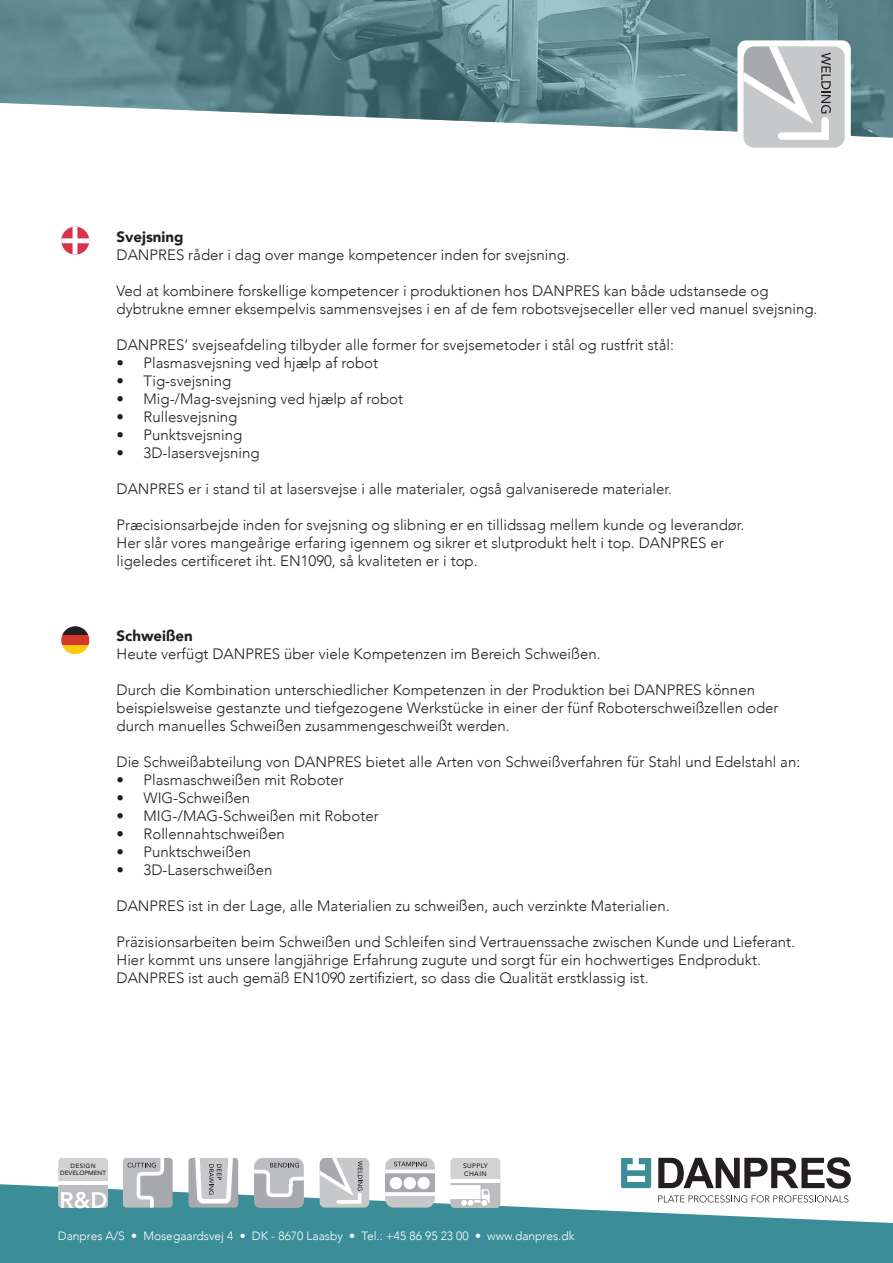
<style>
.page{position:relative;width:893px;height:1263px;background:#fff}
.page>*{position:absolute;margin:0;border:0;box-sizing:border-box;transform-origin:0 0}
.t1{font:800 22.5px "Avenir";color:#fff}
.t2{font:300 15px/18px "Avenir";color:#231f20}
.t3{font:900 15px "Avenir";color:#231f20}
.t4{font:300 12px "Avenir";color:#fff}
.t5{font:500 6.6px/7.8px "Avenir";letter-spacing:.06em;color:#231f20}
.t6{font:500 6.15px/7.8px "Avenir";color:#231f20;text-align:center}
</style>
<div class="page">
<svg style="left:0;top:0;width:893px;height:138px;background:#71959b"></svg>
<div style="left:737px;top:40px;width:114px;height:114px;background:#fff;border-radius:9px"></div>
<svg style="left:743px;top:46px;width:102px;height:102px"></svg>
<svg style="left:658px;top:1157px;width:193px;height:27px"></svg>
<svg style="left:621px;top:1158px;width:30px;height:26px"></svg>
<svg style="left:0;top:1184px;width:893px;height:79px;fill:#3b8e98"></svg>
<div style="left:254px;top:1158px;width:50px;height:49px;background:#bcbdc0;border-radius:9px"></div>
<svg style="left:254px;top:1163px;width:50px;height:44px"></svg>
<svg style="left:123px;top:1158px;width:50px;height:49px;background:#b9babd"></svg>
<svg style="left:188px;top:1158px;width:50px;height:49px"></svg>
<div style="left:385px;top:1158px;width:50px;height:49px;background:#c7c8ca;border-radius:9px"></div>
<svg style="left:394px;top:1161px;width:33px;height:5px"></svg>
<svg style="left:385px;top:1173px;width:50px;height:19px"></svg>
<div style="left:417px;top:1177px;width:13px;height:12px;background:#fff;border-radius:50%"></div>
<div style="left:404px;top:1177px;width:12px;height:12px;background:#fff;border-radius:50%"></div>
<div style="left:390px;top:1177px;width:12px;height:12px;background:#fff;border-radius:50%"></div>
<hr style="left:385px;top:1192px;width:50px;height:4px;background:#f7f7f7">
<svg style="left:385px;top:1169px;width:50px;height:4px"></svg>
<svg style="left:320px;top:1158px;width:49px;height:49px;background:#c7c8ca"></svg>
<div style="left:450px;top:1158px;width:50px;height:50px;background:#d1d2d4;border-radius:4px"></div>
<svg style="left:450px;top:1183px;width:50px;height:25px"></svg>
<hr style="left:450px;top:1179px;width:50px;height:4px;background:#fff">
<div style="left:58px;top:1158px;width:50px;height:50px;background:#d1d2d4;border-radius:4px"></div>
<svg style="left:58px;top:1184px;width:50px;height:24px"></svg>
<hr style="left:58px;top:1181px;width:50px;height:3px;background:#fff">
<svg style="left:61px;top:227px;width:28px;height:28px"></svg>
<svg style="left:62px;top:626px;width:27px;height:9px"></svg>
<div style="left:61px;top:635px;width:28px;height:10px;background:#d5372b"></div>
<svg style="left:62px;top:645px;width:27px;height:9px"></svg>
<p class="t3" style="left:117px;top:224px;width:68px">Svejsning</p>
<p class="t2" style="left:117px;top:245px;width:455px">DANPRES råder i dag over mange kompetencer inden for svejsning.</p>
<p class="t2" style="left:117px;top:281px;width:702px">Ved at kombinere forskellige kompetencer i produktionen hos DANPRES kan både udstansede og dybtrukne emner eksempelvis sammensvejses i en af de fem robotsvejseceller eller ved manuel svejsning.</p>
<p class="t2" style="left:117px;top:335px;width:559px">DANPRES’ svejseafdeling tilbyder alle former for svejsemetoder i stål og rustfrit stål:</p>
<p class="t2" style="left:117px;top:353px;width:263px">• Plasmasvejsning ved hjælp af robot</p>
<p class="t2" style="left:117px;top:371px;width:116px">• Tig-svejsning</p>
<p class="t2" style="left:117px;top:389px;width:288px">• Mig-/Mag-svejsning ved hjælp af robot</p>
<p class="t2" style="left:117px;top:407px;width:122px">• Rullesvejsning</p>
<p class="t2" style="left:117px;top:425px;width:127px">• Punktsvejsning</p>
<p class="t2" style="left:117px;top:443px;width:145px">• 3D-lasersvejsning</p>
<p class="t2" style="left:117px;top:479px;width:557px">DANPRES er i stand til at lasersvejse i alle materialer, også galvaniserede materialer.</p>
<p class="t2" style="left:117px;top:515px;width:629px">Præcisionsarbejde inden for svejsning og slibning er en tillidssag mellem kunde og leverandør.<br>Her slår vores mangeårige erfaring igennem og sikrer et slutprodukt helt i top. DANPRES er ligeledes certificeret iht. EN1090, så kvaliteten er i top.</p>
<p class="t3" style="left:117px;top:623px;width:78px">Schweißen</p>
<p class="t2" style="left:117px;top:645px;width:486px">Heute verfügt DANPRES über viele Kompetenzen im Bereich Schweißen.</p>
<p class="t2" style="left:117px;top:681px;width:663px">Durch die Kombination unterschiedlicher Kompetenzen in der Produktion bei DANPRES können beispielsweise gestanzte und tiefgezogene Werkstücke in einer der fünf Roboterschweißzellen oder durch manuelles Schweißen zusammengeschweißt werden.</p>
<p class="t2" style="left:117px;top:753px;width:685px">Die Schweißabteilung von DANPRES bietet alle Arten von Schweißverfahren für Stahl und Edelstahl an:</p>
<p class="t2" style="left:117px;top:771px;width:229px">• Plasmaschweißen mit Roboter</p>
<p class="t2" style="left:117px;top:789px;width:135px">• WIG-Schweißen</p>
<p class="t2" style="left:117px;top:807px;width:264px">• MIG-/MAG-Schweißen mit Roboter</p>
<p class="t2" style="left:117px;top:825px;width:170px">• Rollennahtschweißen</p>
<p class="t2" style="left:117px;top:843px;width:136px">• Punktschweißen</p>
<p class="t2" style="left:117px;top:861px;width:157px">• 3D-Laserschweißen</p>
<p class="t2" style="left:117px;top:897px;width:554px">DANPRES ist in der Lage, alle Materialien zu schweißen, auch verzinkte Materialien.</p>
<p class="t2" style="left:117px;top:933px;width:680px">Präzisionsarbeiten beim Schweißen und Schleifen sind Vertrauenssache zwischen Kunde und Lieferant.<br>Hier kommt uns unsere langjährige Erfahrung zugute und sorgt für ein hochwertiges Endprodukt.<br>DANPRES ist auch gemäß EN1090 zertifiziert, so dass die Qualität erstklassig ist.</p>
<p class="t6" style="left:60px;top:1161px;width:47px">DESIGN<br>DEVELOPMENT</p>
<h1 class="t1" style="left:60px;top:1182px;width:50px">R&amp;D</h1>
<p class="t5" style="left:463px;top:1161px;width:26px">SUPPLY<br>CHAIN</p>
<p class="t4" style="left:58px;top:1229px;width:518px">Danpres A/S • Mosegaardsvej 4 • DK - 8670 Laasby • Tel.: +45 86 95 23 00 • www.danpres.dk</p>
</div>
